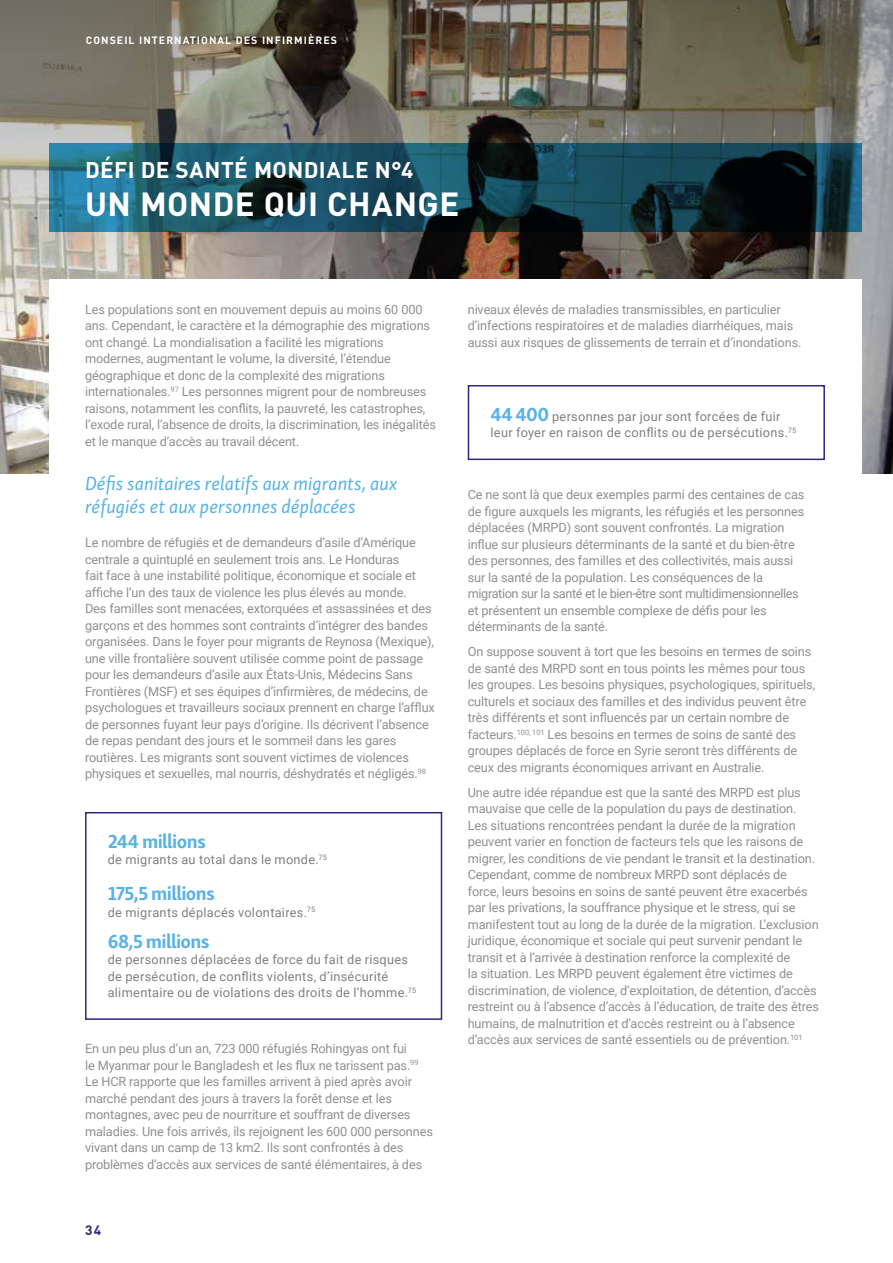
<style>
.page{position:relative;width:893px;height:1263px;background:#fff}
.page>*{position:absolute;margin:0;border:0;box-sizing:border-box;transform-origin:0 0}
.t1{font:700 33px "DIN";letter-spacing:.015em;color:#fff}
.t2{font:700 22.5px "DIN";letter-spacing:.015em;color:#fff}
.t3{font:italic 19.5px/22.5px "Skolar Sans Latn";letter-spacing:-.005em;color:#59b2e4}
.t4{font:700 19.5px "Skolar Sans Latn";letter-spacing:-.03em;color:#59b2e4}
.t5{font:700 13.5px "DIN";color:#312783}
.t6{font:12.75px/16.5px "Roboto";letter-spacing:-.01em;color:#909090}
.t7{font:12.75px/16.5px "Roboto";letter-spacing:.025em;color:#818080}
.t8{font:700 10.5px "DIN";letter-spacing:.1em;color:#fff}
.s1{font-family:"Skolar Sans Latn";font-weight:700;font-size:19.5px;color:#59b2e4}
</style>
<div class="page">
<img style="left:0;top:0;width:893px;height:473px">
<div style="left:49px;top:279px;width:812px;height:401px;background:#fff"></div>
<svg style="left:49px;top:143px;width:812px;height:89px"></svg>
<div style="left:85px;top:812px;width:357px;height:208px;border:2px solid #312783"></div>
<div style="left:468px;top:385px;width:357px;height:75px;border:2px solid #312783"></div>
<p class="t8" style="left:86px;top:33px;width:253px">CONSEIL INTERNATIONAL DES INFIRMIÈRES</p>
<h2 class="t2" style="left:85px;top:155px;width:330px">DÉFI DE SANTÉ MONDIALE N°4</h2>
<h1 class="t1" style="left:85px;top:182px;width:376px">UN MONDE QUI CHANGE</h1>
<p class="t6" style="left:85px;top:301px;width:352px">Les populations sont en mouvement depuis au moins 60 000 ans. Cependant, le caractère et la démographie des migrations ont changé. La mondialisation a facilité les migrations modernes, augmentant le volume, la diversité, l’étendue géographique et donc de la complexité des migrations internationales.<sup>97</sup> Les personnes migrent pour de nombreuses raisons, notamment les conflits, la pauvreté, les catastrophes, l’exode rural, l’absence de droits, la discrimination, les inégalités et le manque d’accès au travail décent.</p>
<h3 class="t3" style="left:85px;top:471px;width:314px">Défis sanitaires relatifs aux migrants, aux réfugiés et aux personnes déplacées</h3>
<p class="t6" style="left:85px;top:534px;width:351px">Le nombre de réfugiés et de demandeurs d’asile d’Amérique centrale a quintuplé en seulement trois ans. Le Honduras<br>fait face à une instabilité politique, économique et sociale et affiche l’un des taux de violence les plus élevés au monde.<br>Des familles sont menacées, extorquées et assassinées et des garçons et des hommes sont contraints d’intégrer des bandes organisées. Dans le foyer pour migrants de Reynosa (Mexique), une ville frontalière souvent utilisée comme point de passage pour les demandeurs d’asile aux États-Unis, Médecins Sans Frontières (MSF) et ses équipes d’infirmières, de médecins, de psychologues et travailleurs sociaux prennent en charge l’afflux de personnes fuyant leur pays d’origine. Ils décrivent l’absence de repas pendant des jours et le sommeil dans les gares routières. Les migrants sont souvent victimes de violences physiques et sexuelles, mal nourris, déshydratés et négligés.<sup>98</sup></p>
<h3 class="t4" style="left:108px;top:825px;width:100px">244 millions</h3>
<p class="t7" style="left:108px;top:851px;width:221px">de migrants au total dans le monde.<sup>75</sup></p>
<h3 class="t4" style="left:108px;top:877px;width:109px">175,5 millions</h3>
<p class="t7" style="left:108px;top:903px;width:209px">de migrants déplacés volontaires.<sup>75</sup></p>
<h3 class="t4" style="left:108px;top:925px;width:103px">68,5 millions</h3>
<p class="t7" style="left:108px;top:951px;width:310px">de personnes déplacées de force du fait de risques de persécution, de conflits violents, d’insécurité alimentaire ou de violations des droits de l’homme.<sup>75</sup></p>
<p class="t6" style="left:85px;top:1040px;width:349px">En un peu plus d’un an, 723 000 réfugiés Rohingyas ont fui<br>le Myanmar pour le Bangladesh et les flux ne tarissent pas.<sup>99<br></sup>Le HCR rapporte que les familles arrivent à pied après avoir marché pendant des jours à travers la forêt dense et les montagnes, avec peu de nourriture et souffrant de diverses maladies. Une fois arrivés, ils rejoignent les 600 000 personnes vivant dans un camp de 13 km2. Ils sont confrontés à des problèmes d’accès aux services de santé élémentaires, à des</p>
<p class="t5" style="left:85px;top:1221px;width:18px">34</p>
<p class="t6" style="left:468px;top:301px;width:335px">niveaux élevés de maladies transmissibles, en particulier d’infections respiratoires et de maladies diarrhéiques, mais aussi aux risques de glissements de terrain et d’inondations.</p>
<p class="t7" style="left:490px;top:408px;width:307px"><span class="s1">44 400</span> personnes par jour sont forcées de fuir leur foyer en raison de conflits ou de persécutions.<sup>75</sup></p>
<p class="t6" style="left:468px;top:486px;width:338px">Ce ne sont là que deux exemples parmi des centaines de cas de figure auxquels les migrants, les réfugiés et les personnes déplacées (MRPD) sont souvent confrontés. La migration influe sur plusieurs déterminants de la santé et du bien-être des personnes, des familles et des collectivités, mais aussi sur la santé de la population. Les conséquences de la migration sur la santé et le bien-être sont multidimensionnelles et présentent un ensemble complexe de défis pour les déterminants de la santé.</p>
<p class="t6" style="left:468px;top:643px;width:349px">On suppose souvent à tort que les besoins en termes de soins de santé des MRPD sont en tous points les mêmes pour tous les groupes. Les besoins physiques, psychologiques, spirituels, culturels et sociaux des familles et des individus peuvent être très différents et sont influencés par un certain nombre de facteurs.<sup>100,</sup> <sup>101</sup> Les besoins en termes de soins de santé des groupes déplacés de force en Syrie seront très différents de ceux des migrants économiques arrivant en Australie.</p>
<p class="t6" style="left:468px;top:783px;width:353px">Une autre idée répandue est que la santé des MRPD est plus mauvaise que celle de la population du pays de destination.<br>Les situations rencontrées pendant la durée de la migration peuvent varier en fonction de facteurs tels que les raisons de migrer, les conditions de vie pendant le transit et la destination.<br>Cependant, comme de nombreux MRPD sont déplacés de force, leurs besoins en soins de santé peuvent être exacerbés par les privations, la souffrance physique et le stress, qui se manifestent tout au long de la durée de la migration. L’exclusion juridique, économique et sociale qui peut survenir pendant le transit et à l’arrivée à destination renforce la complexité de<br>la situation. Les MRPD peuvent également être victimes de discrimination, de violence, d’exploitation, de détention, d’accès restreint ou à l’absence d’accès à l’éducation, de traite des êtres humains, de malnutrition et d’accès restreint ou à l’absence d’accès aux services de santé essentiels ou de prévention.<sup>101</sup></p>
</div>
